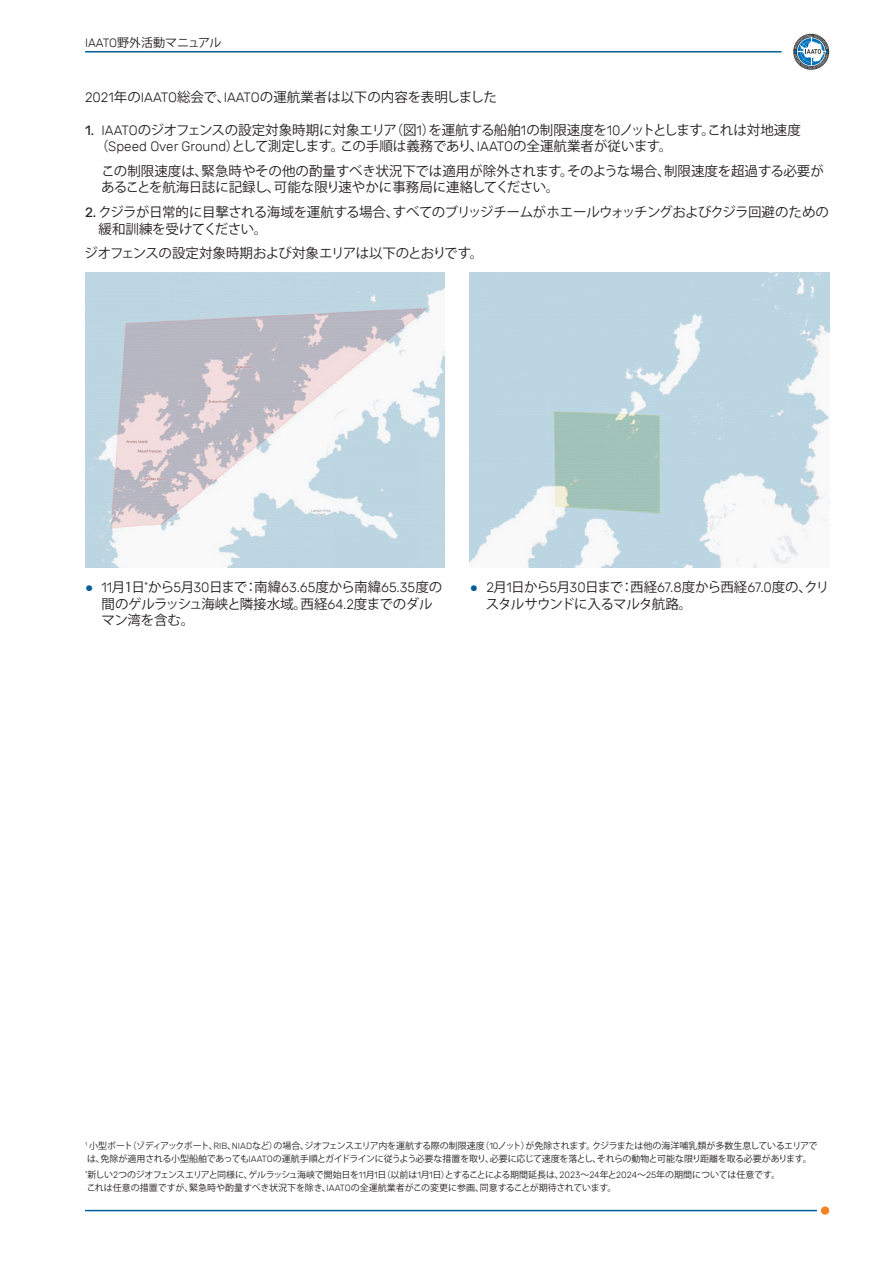
<style>
.page{position:relative;width:893px;height:1263px;background:#fff}
.page>*{position:absolute;margin:0;border:0;box-sizing:border-box;transform-origin:0 0}
.t1{font:13.5px/16.5px "Koz Go Pr 6 N";letter-spacing:-.02em;color:#231f20}
.t2{font:13.5px/16.5px "Koz Go Pr 6 N";color:#231f20}
.t3{font:13.5px/16.5px "Koz Go Pr 6 N";letter-spacing:-.05em;color:#231f20}
.t4{font:12px "Koz Go Pr 6 N";color:#231f20}
.t5{font:9px/12.3px "Koz Go Pr 6 N";letter-spacing:-.025em;color:#231f20}
.s1{font-family:"Rubik";font-weight:300}
.s2{font-family:"Rubik"}
.s3{font-family:"Arial";color:#016194}
</style>
<div class="page">
<hr style="left:85px;top:51px;width:697px;height:2px;background:#016194">
<svg style="left:793px;top:34px;width:36px;height:36px"></svg>
<svg style="left:794px;top:35px;width:34px;height:34px"></svg>
<hr style="left:85px;top:1210px;width:732px;height:1px;background:#016194">
<div style="left:821px;top:1206px;width:8px;height:9px;background:#f58220;border-radius:50%"></div>
<img style="left:85px;top:273px;width:359px;height:295px">
<img style="left:470px;top:273px;width:359px;height:295px">
<h2 class="t4" style="left:85px;top:36px;width:138px"><span class="s1">IAATO</span>野外活動マニュアル</h2>
<h1 class="t2" style="left:85px;top:89px;width:413px"><span class="s1">2021</span>年の<span class="s1">IAATO</span>総会で、<span class="s1">IAATO</span>の運航業者は以下の内容を表明しました</h1>
<h1 class="t1" style="left:95px;top:122px;width:707px;text-indent:-10px"><span class="s2">1.</span> <span class="s1">IAATO</span>のジオフェンスの設定対象時期に対象エリア（図<span class="s1">1</span>）を運航する船舶<span class="s1">1</span>の制限速度を<span class="s1">10</span>ノットとします。これは対地速度（<span class="s1">Speed Over Ground</span>）として測定します。この手順は義務であり、<span class="s1">IAATO</span>の全運航業者が従います。</h1>
<h1 class="t2" style="left:101px;top:163px;width:724px">この制限速度は、緊急時やその他の酌量すべき状況下では適用が除外されます。そのような場合、制限速度を超過する必要があることを航海日誌に記録し、可能な限り速やかに事務局に連絡してください。</h1>
<h1 class="t1" style="left:99px;top:204px;width:732px;text-indent:-14px"><span class="s2">2.</span> クジラが日常的に目撃される海域を運航する場合、すべてのブリッジチームがホエールウォッチングおよびクジラ回避のための緩和訓練を受けてください。</h1>
<h1 class="t1" style="left:85px;top:245px;width:400px">ジオフェンスの設定対象時期および対象エリアは以下のとおりです。</h1>
<h1 class="t1" style="left:102px;top:580px;width:342px;text-indent:-17px"><span class="s3">●</span> <span class="s1">11</span>月1日<sup>*</sup>から<span class="s1">5</span>月<span class="s1">30</span>日まで：南緯<span class="s1">63.65</span>度から南緯<span class="s1">65.35</span>度の間のゲルラッシュ海峡と隣接水域。西経<span class="s1">64.2</span>度までのダルマン湾を含む。</h1>
<h1 class="t3" style="left:486px;top:580px;width:345px;text-indent:-16px"><span class="s3">●</span> <span class="s1">2</span>月<span class="s1">1</span>日から<span class="s1">5</span>月<span class="s1">30</span>日まで：西経<span class="s1">67.8</span>度から西経<span class="s1">67.0</span>度の、クリスタルサウンドに入るマルタ航路。</h1>
<p class="t5" style="left:85px;top:1140px;width:734px"><sup>1</sup> 小型ボート（ゾディアックボート、<span class="s1">RIB</span>、<span class="s1">NIAD</span>など）の場合、ジオフェンスエリア内を運航する際の制限速度（<span class="s1">10</span>ノット）が免除されます。クジラまたは他の海洋哺乳類が多数生息しているエリアでは、免除が適用される小型船舶であっても<span class="s1">IAATO</span>の運航手順とガイドラインに従うよう必要な措置を取り、必要に応じて速度を落とし、それらの動物と可能な限り距離を取る必要があります。</p>
<p class="t5" style="left:85px;top:1169px;width:697px"><sup>*</sup>新しい<span class="s1">2</span>つのジオフェンスエリアと同様に、ゲルラッシュ海峡で開始日を<span class="s1">11</span>月<span class="s1">1</span>日（以前は<span class="s1">1</span>月<span class="s1">1</span>日）とすることによる期間延長は、<span class="s1">2023</span>～<span class="s1">24</span>年と<span class="s1">2024</span>～<span class="s1">25</span>年の期間については任意です。これは任意の措置ですが、緊急時や酌量すべき状況下を除き、<span class="s1">IAATO</span>の全運航業者がこの変更に参画、同意することが期待されています。</p>
</div>
